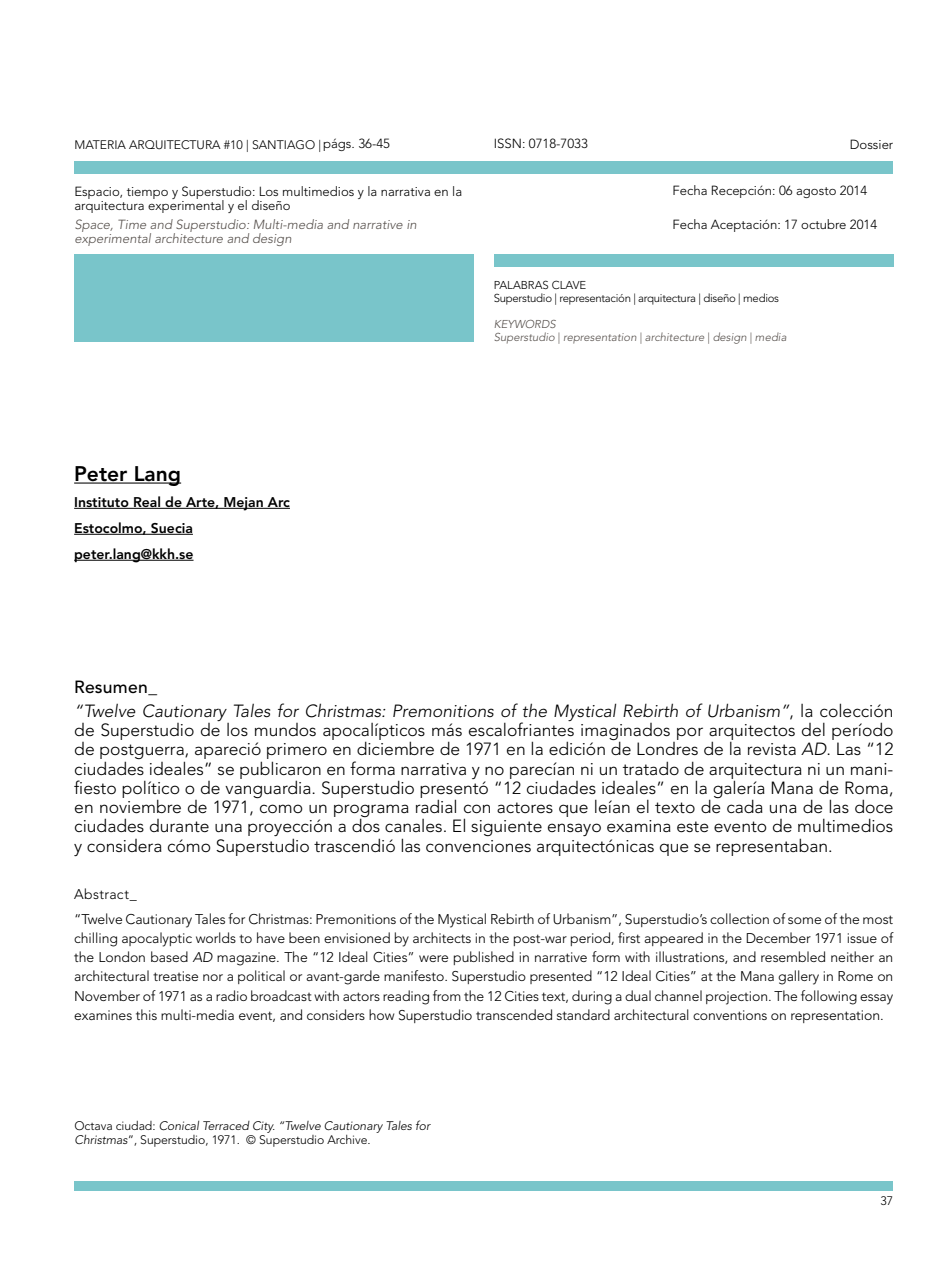
<style>
.page{position:relative;width:943px;height:1265px;background:#fff}
.page>*{position:absolute;margin:0;border:0;box-sizing:border-box;transform-origin:0 0}
.t1{font:800 21px "Avenir LT Std";color:#000}
.t2{font:300 17.5px/19.2px "Avenir LT Std";color:#000;text-align:justify}
.t3{font:italic 300 17.5px/24.2px "Avenir LT Std";color:#000}
.t4{font:300 14px/19.2px "Avenir LT Std";letter-spacing:-.005em;color:#000}
.t5{font:800 14px/25.9px "Avenir LT Std";color:#000}
.t6{font:300 13.12px/14px "Avenir LT Std";color:#000}
.t7{font:italic 300 13.12px/14px "Avenir LT Std";color:#57514d}
.t8{font:italic 300 12.25px/14px "Avenir LT Std";letter-spacing:-.005em;color:#000}
.t9{font:300 12.25px "Avenir LT Std";color:#000}
.t10{font:300 11.38px/13.1px "Avenir LT Std";letter-spacing:-.025em;color:#000}
.t11{font:italic 300 11.38px/13.1px "Avenir LT Std";color:#57514d}
.s1{font-size:13.12px}
.s2{font-style:normal}
.s3{font-weight:500;font-style:normal}
.s4{font-style:italic}
</style>
<div class="page">
<div style="left:74px;top:1181px;width:819px;height:10px;background:#79c5ca"></div>
<div style="left:74px;top:161px;width:819px;height:13px;background:#79c5ca"></div>
<div style="left:494px;top:254px;width:399px;height:13px;background:#79c5ca"></div>
<div style="left:74px;top:254px;width:400px;height:87px;background:#79c5ca"></div>
<hr style="left:74px;top:483px;width:107px;height:1px;background:#000">
<hr style="left:74px;top:508px;width:216px;height:1px;background:#000">
<hr style="left:74px;top:534px;width:119px;height:1px;background:#000">
<hr style="left:74px;top:560px;width:119px;height:1px;background:#000">
<p class="t6" style="left:494px;top:137px;width:96px">ISSN: 0718-7033</p>
<p class="t9" style="left:74px;top:138px;width:317px">MATERIA ARQUITECTURA #10 | SANTIAGO | <span class="s1">págs. 36-45</span></p>
<p class="t6" style="left:849px;top:137px;width:45px">Dossier</p>
<p class="t6" style="left:74px;top:184px;width:389px">Espacio, tiempo y Superstudio: Los multimedios y la narrativa en la arquitectura experimental y el diseño</p>
<p class="t6" style="left:672px;top:184px;width:196px">Fecha Recepción: 06 agosto 2014</p>
<p class="t6" style="left:672px;top:217px;width:206px">Fecha Aceptación: 17 octubre 2014</p>
<p class="t7" style="left:74px;top:218px;width:344px">Space, Time and Superstudio: Multi-media and narrative in experimental architecture and design</p>
<h1 class="t1" style="left:74px;top:461px;width:108px">Peter Lang</h1>
<p class="t5" style="left:74px;top:489px;width:217px">Instituto Real de Arte, Mejan Arc<br>Estocolmo, Suecia peter.lang@kkh.se</p>
<p class="t10" style="left:494px;top:278px;width:287px">PALABRAS CLAVE<br>Superstudio | representación | arquitectura | diseño | medios</p>
<p class="t11" style="left:494px;top:318px;width:294px">KEYWORDS<br>Superstudio <span class="s2">|</span> representation <span class="s2">|</span> architecture <span class="s2">|</span> design <span class="s2">|</span> media</p>
<p class="t3" style="left:74px;top:675px;width:820px"><span class="s3">Resumen_<br></span>“Twelve Cautionary Tales for Christmas: Premonitions of the Mystical Rebirth of Urbanism”<span class="s2">, la colección</span></p>
<p class="t2" style="left:74px;top:720px;width:820px">de Superstudio de los mundos apocalípticos más escalofriantes imaginados por arquitectos del período de postguerra, apareció primero en diciembre de 1971 en la edición de Londres de la revista <span class="s4">AD</span>. Las “12 ciudades ideales” se publicaron en forma narrativa y no parecían ni un tratado de arquitectura ni un mani&shy;fiesto político o de vanguardia. Superstudio presentó “12 ciudades ideales” en la galería Mana de Roma, en noviembre de 1971, como un programa radial con actores que leían el texto de cada una de las doce ciudades durante una proyección a dos canales. El siguiente ensayo examina este evento de multimedios y considera cómo Superstudio trascendió las convenciones arquitectónicas que se representaban.</p>
<p class="t4" style="left:74px;top:882px;width:820px;line-height:24.2px">Abstract_<br>“Twelve Cautionary Tales for Christmas: Premonitions of the Mystical Rebirth of Urbanism”, Superstudio’s collection of some of the most</p>
<p class="t4" style="left:74px;top:928px;width:820px;text-align:justify">chilling apocalyptic worlds to have been envisioned by architects in the post-war period, first appeared in the December 1971 issue of the London based <span class="s4">AD</span> magazine. The “12 Ideal Cities” were published in narrative form with illustrations, and resembled neither an architectural treatise nor a political or avant-garde manifesto. Superstudio presented “12 Ideal Cities” at the Mana gallery in Rome on November of 1971 as a radio broadcast with actors reading from the 12 Cities text, during a dual channel projection. The following essay examines this multi-media event, and considers how Superstudio transcended standard architectural conventions on representation.</p>
<p class="t8" style="left:74px;top:1119px;width:357px"><span class="s2">Octava ciudad:</span> Conical Terraced City. “Twelve Cautionary Tales for<br>Christmas<span class="s2">”, Superstudio, 1971. © Superstudio Archive.</span></p>
<p class="t9" style="left:880px;top:1194px;width:14px">37</p>
</div>
